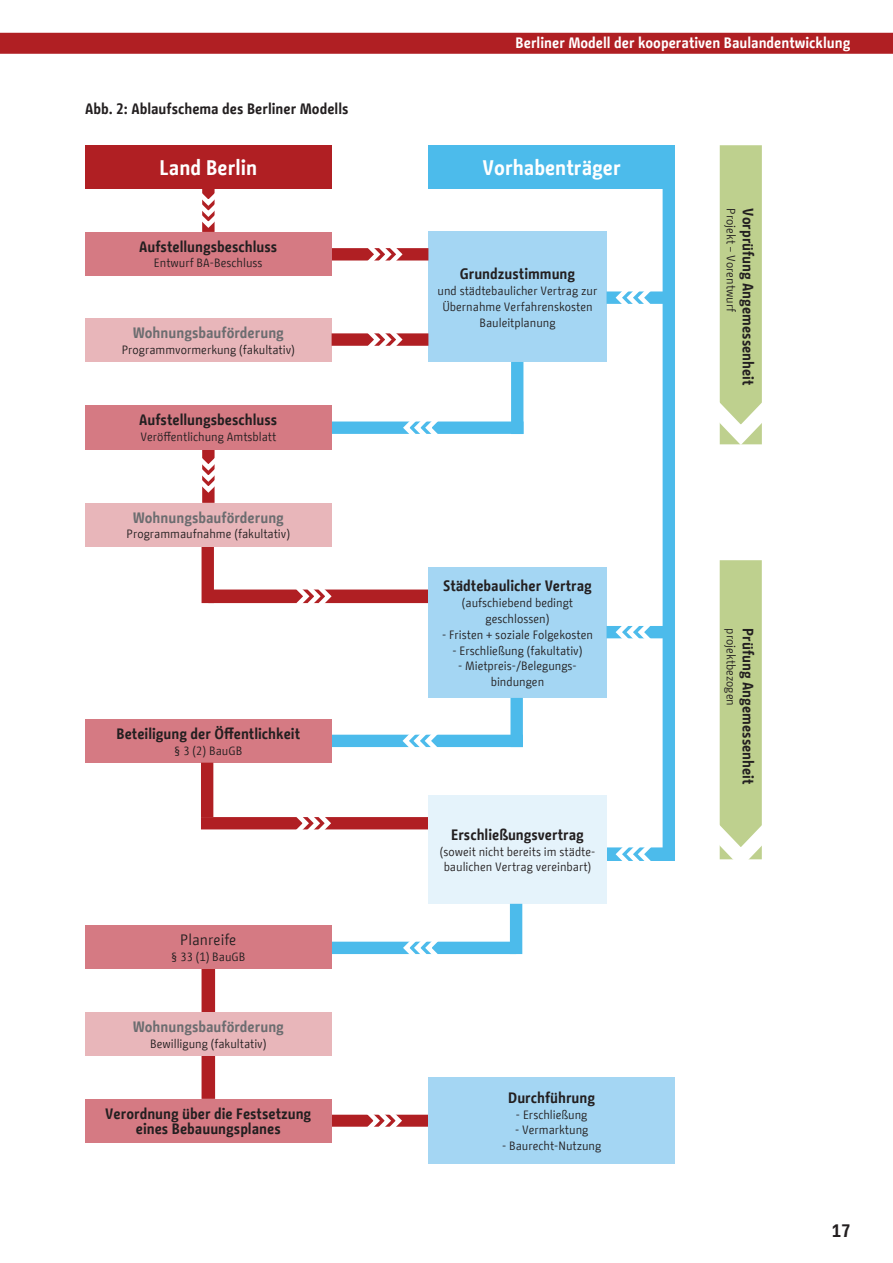
<style>
.page{position:relative;width:893px;height:1263px;background:#fff}
.page>*{position:absolute;margin:0;border:0;box-sizing:border-box;transform-origin:0 0}
._02_02_Innen_Einleit{font:700 21px "BMF Change";color:#fff}
.t1{font:700 18px "BMF Change";color:#231f20}
._02_02_Innen_Einleit-2{font:700 15px "BMF Change";color:#231f20}
._02_02_Innen_Einleit-3{font:700 15px "BMF Change";color:#6c6d70}
.t2{font:700 15px "BMF Change";color:#fff}
._02_03_Innen_Fließte{font:700 15px "BMF Change";color:#231f20}
._02_02_Innen_Einleit-4{font:15px "BMF Change";color:#231f20}
._02_02_Innen_Einleit-5{font:12px/15.8px "BMF Change";color:#231f20;text-align:center}
</style>
<div class="page">
<div style="left:0;top:33px;width:893px;height:21px;background:#b01f23"></div>
<svg style="left:201px;top:969px;width:15px;height:42px"></svg>
<svg style="left:201px;top:1056px;width:15px;height:43px"></svg>
<div style="left:428px;top:232px;width:178px;height:130px;background:#a4d6f3"></div>
<div style="left:606px;top:847px;width:69px;height:14px;background:#4cbbeb"></div>
<div style="left:720px;top:560px;width:42px;height:299px;background:#bed08e"></div>
<svg style="left:202px;top:231px;width:13px;height:1px"></svg>
<div style="left:202px;top:449px;width:13px;height:54px;background:#b01f23"></div>
<div style="left:202px;top:546px;width:12px;height:57px;background:#b01f23"></div>
<div style="left:202px;top:969px;width:13px;height:43px;background:#b01f23"></div>
<div style="left:202px;top:1055px;width:13px;height:44px;background:#b01f23"></div>
<div style="left:332px;top:1115px;width:96px;height:12px;background:#b01f23"></div>
<div style="left:511px;top:362px;width:12px;height:72px;background:#4cbbeb"></div>
<div style="left:332px;top:421px;width:191px;height:13px;background:#4cbbeb"></div>
<div style="left:663px;top:189px;width:12px;height:666px;background:#4cbbeb"></div>
<div style="left:85px;top:145px;width:247px;height:44px;background:#b01f23"></div>
<svg style="left:400px;top:421px;width:43px;height:13px"></svg>
<div style="left:332px;top:248px;width:96px;height:12px;background:#b01f23"></div>
<svg style="left:362px;top:248px;width:44px;height:13px"></svg>
<div style="left:428px;top:145px;width:247px;height:44px;background:#4cbbeb"></div>
<div style="left:85px;top:232px;width:247px;height:43px;background:#d57a83"></div>
<div style="left:85px;top:319px;width:247px;height:43px;background:#e8b6ba"></div>
<div style="left:332px;top:333px;width:96px;height:13px;background:#b01f23"></div>
<svg style="left:362px;top:333px;width:44px;height:13px"></svg>
<svg style="left:202px;top:189px;width:13px;height:42px"></svg>
<div style="left:85px;top:405px;width:247px;height:44px;background:#d57a83"></div>
<div style="left:85px;top:503px;width:247px;height:43px;background:#e8b6ba"></div>
<svg style="left:202px;top:453px;width:13px;height:43px"></svg>
<div style="left:208px;top:589px;width:220px;height:14px;background:#b01f23"></div>
<svg style="left:291px;top:589px;width:44px;height:15px"></svg>
<div style="left:428px;top:568px;width:178px;height:130px;background:#a4d6f3"></div>
<div style="left:510px;top:698px;width:13px;height:49px;background:#4cbbeb"></div>
<div style="left:331px;top:735px;width:192px;height:12px;background:#4cbbeb"></div>
<svg style="left:399px;top:734px;width:44px;height:14px"></svg>
<div style="left:85px;top:719px;width:247px;height:44px;background:#d57a83"></div>
<div style="left:201px;top:763px;width:12px;height:54px;background:#b01f23"></div>
<div style="left:201px;top:817px;width:227px;height:12px;background:#b01f23"></div>
<svg style="left:291px;top:817px;width:43px;height:13px"></svg>
<div style="left:428px;top:795px;width:178px;height:109px;background:#e5f3fb"></div>
<div style="left:510px;top:904px;width:12px;height:50px;background:#4cbbeb"></div>
<div style="left:332px;top:942px;width:184px;height:12px;background:#4cbbeb"></div>
<svg style="left:400px;top:941px;width:43px;height:14px"></svg>
<div style="left:85px;top:925px;width:247px;height:44px;background:#d57a83"></div>
<div style="left:85px;top:1012px;width:247px;height:43px;background:#e8b6ba"></div>
<div style="left:85px;top:1099px;width:247px;height:43px;background:#d57a83"></div>
<svg style="left:362px;top:1114px;width:43px;height:13px"></svg>
<div style="left:428px;top:1077px;width:247px;height:87px;background:#a4d6f3"></div>
<div style="left:606px;top:291px;width:66px;height:13px;background:#4cbbeb"></div>
<svg style="left:612px;top:291px;width:44px;height:13px"></svg>
<div style="left:606px;top:626px;width:66px;height:12px;background:#4cbbeb"></div>
<svg style="left:612px;top:626px;width:44px;height:13px"></svg>
<svg style="left:612px;top:847px;width:44px;height:14px"></svg>
<div style="left:720px;top:145px;width:42px;height:299px;background:#bed08e"></div>
<svg style="left:719px;top:382px;width:43px;height:63px"></svg>
<svg style="left:719px;top:804px;width:43px;height:56px"></svg>
<p class="_02_03_Innen_Fließte" style="left:85px;top:98px;width:265px">Abb. 2: Ablaufschema des Berliner Modells</p>
<p class="t2" style="left:516px;top:32px;width:336px">Berliner Modell der kooperativen Baulandentwicklung</p>
<p class="_02_02_Innen_Einleit" style="left:159px;top:153px;width:99px">Land Berlin</p>
<p class="_02_02_Innen_Einleit" style="left:483px;top:153px;width:140px">Vorhabenträger</p>
<p class="_02_02_Innen_Einleit-2" style="left:139px;top:236px;width:139px">Aufstellungsbeschluss</p>
<p class="_02_02_Innen_Einleit-5" style="left:154px;top:255px;width:110px">Entwurf BA-Beschluss</p>
<p class="_02_02_Innen_Einleit-3" style="left:133px;top:322px;width:153px">Wohnungsbauförderung</p>
<p class="_02_02_Innen_Einleit-5" style="left:122px;top:342px;width:175px">Programmvormerkung (fakultativ)</p>
<p class="_02_02_Innen_Einleit-2" style="left:139px;top:409px;width:139px">Aufstellungsbeschluss</p>
<p class="_02_02_Innen_Einleit-5" style="left:140px;top:429px;width:137px">Veröffentlichung Amtsblatt</p>
<p class="_02_02_Innen_Einleit-3" style="left:133px;top:507px;width:153px">Wohnungsbauförderung</p>
<p class="_02_02_Innen_Einleit-5" style="left:127px;top:526px;width:165px">Programmaufnahme (fakultativ)</p>
<p class="_02_02_Innen_Einleit-2" style="left:117px;top:723px;width:185px">Beteiligung der Öffentlichkeit</p>
<p class="_02_02_Innen_Einleit-5" style="left:174px;top:743px;width:70px">§ 3 (2) BauGB</p>
<p class="_02_02_Innen_Einleit-4" style="left:180px;top:929px;width:58px">Planreife</p>
<p class="_02_02_Innen_Einleit-5" style="left:171px;top:949px;width:76px">§ 33 (1) BauGB</p>
<p class="_02_02_Innen_Einleit-3" style="left:133px;top:1016px;width:153px">Wohnungsbauförderung</p>
<p class="_02_02_Innen_Einleit-5" style="left:150px;top:1036px;width:118px">Bewilligung (fakultativ)</p>
<p class="_02_02_Innen_Einleit-2" style="left:105px;top:1102px;width:208px">Verordnung über die Festsetzung</p>
<p class="_02_02_Innen_Einleit-2" style="left:136px;top:1118px;width:147px">eines Bebauungsplanes</p>
<p class="_02_02_Innen_Einleit-2" style="left:460px;top:263px;width:117px">Grundzustimmung</p>
<p class="_02_02_Innen_Einleit-5" style="left:438px;top:283px;width:161px">und städtebaulicher Vertrag zur<br>Übernahme Verfahrenskosten</p>
<p class="_02_02_Innen_Einleit-5" style="left:479px;top:315px;width:78px">Bauleitplanung</p>
<p class="_02_02_Innen_Einleit-2" style="left:443px;top:575px;width:150px">Städtebaulicher Vertrag</p>
<p class="_02_02_Innen_Einleit-5" style="left:462px;top:595px;width:113px">(aufschiebend bedingt</p>
<p class="_02_02_Innen_Einleit-5" style="left:486px;top:611px;width:65px">geschlossen)</p>
<p class="_02_02_Innen_Einleit-5" style="left:442px;top:627px;width:152px">- Fristen + soziale Folgekosten</p>
<p class="_02_02_Innen_Einleit-5" style="left:452px;top:643px;width:132px">- Erschließung (fakultativ)</p>
<p class="_02_02_Innen_Einleit-5" style="left:458px;top:658px;width:120px">- Mietpreis-/Belegungs-</p>
<p class="_02_02_Innen_Einleit-5" style="left:491px;top:674px;width:55px">bindungen</p>
<p class="_02_02_Innen_Einleit-2" style="left:451px;top:824px;width:134px">Erschließungsvertrag</p>
<p class="_02_02_Innen_Einleit-5" style="left:440px;top:843px;width:157px">(soweit nicht bereits im städte&shy;baulichen Vertrag vereinbart)</p>
<p class="_02_02_Innen_Einleit-2" style="left:508px;top:1087px;width:88px">Durchführung</p>
<p class="_02_02_Innen_Einleit-5" style="left:516px;top:1106px;width:73px">- Erschließung</p>
<p class="_02_02_Innen_Einleit-5" style="left:515px;top:1122px;width:75px">- Vermarktung</p>
<p class="_02_02_Innen_Einleit-5" style="left:502px;top:1138px;width:101px">- Baurecht-Nutzung</p>
<p class="_02_02_Innen_Einleit-5" style="left:739px;top:208px;width:105px;rotate:90deg">Projekt – Vorentwurf</p>
<p class="_02_02_Innen_Einleit-2" style="left:759px;top:208px;width:179px;rotate:90deg">Vorprüfung Angemessenheit</p>
<p class="_02_02_Innen_Einleit-5" style="left:739px;top:628px;width:79px;rotate:90deg">projektbezogen</p>
<p class="_02_02_Innen_Einleit-2" style="left:759px;top:628px;width:158px;rotate:90deg">Prüfung Angemessenheit</p>
<h2 class="t1" style="left:832px;top:1218px;width:20px">17</h2>
</div>
